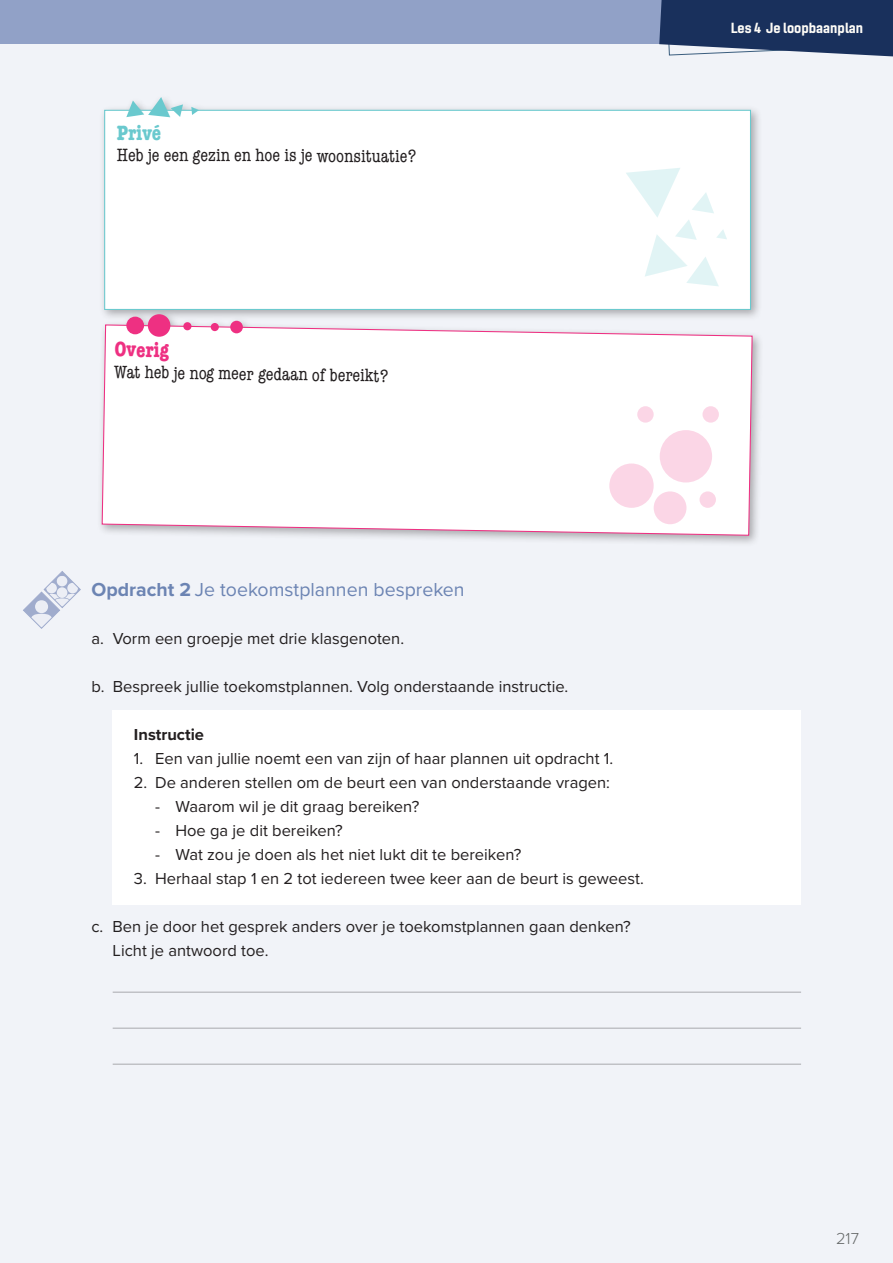
<style>
.page{position:relative;width:893px;height:1263px;background:#f1f3f8}
.page>*{position:absolute;margin:0;border:0;box-sizing:border-box;transform-origin:0 0}
.t1{font:700 condensed 21px "American Typewriter Std";color:#ee3082}
.t2{font:700 condensed 21px "American Typewriter Std";color:#6ac9ce}
.t3{font:19.5px "Proxima Nova";color:#6c84b3}
.t4{font:condensed 18px "American Typewriter Std";color:#231f20}
.t5{font:16.5px/24px "Proxima Nova";color:#231f20}
.t6{font:700 16.5px "Proxima Nova";color:#231f20}
.t7{font:300 16.5px "Proxima Nova";color:#666969}
.t8{font:14.25px "Gineso Nor Bol";color:#fefcf7}
.s1{font-weight:700}
</style>
<div class="page">
<div style="left:0;top:0;width:893px;height:44px;background:#91a1c7"></div>
<svg style="left:659px;top:0;width:234px;height:57px"></svg>
<hr style="left:0;top:0;width:1px;height:1263px;background:#f1f3f8">
<hr style="left:0;top:44px;width:1px;height:47px;background:#e0e4ef">
<div style="left:113px;top:710px;width:688px;height:51px;background:#fff"></div>
<div style="left:113px;top:758px;width:688px;height:51px;background:#fff"></div>
<div style="left:113px;top:806px;width:688px;height:51px;background:#fff"></div>
<div style="left:113px;top:854px;width:688px;height:51px;background:#fff"></div>
<hr style="left:113px;top:992px;width:688px;height:1px;background:#a8a9ad">
<hr style="left:113px;top:1028px;width:688px;height:1px;background:#a8a9ad">
<hr style="left:113px;top:1064px;width:688px;height:1px;background:#a8a9ad">
<div style="left:97px;top:93px;width:667px;height:454px;background:#231f20;opacity:.35"></div>
<div style="left:105px;top:110px;width:645px;height:199px;background:#fff"></div>
<div style="left:104px;top:110px;width:647px;height:200px;border:1px solid #6ac9ce"></div>
<svg style="left:101px;top:324px;width:652px;height:212px"></svg>
<svg style="left:626px;top:168px;width:101px;height:118px"></svg>
<svg style="left:126px;top:97px;width:57px;height:20px"></svg>
<svg style="left:191px;top:107px;width:8px;height:8px"></svg>
<div style="left:126px;top:317px;width:18px;height:17px;background:#ee3082;border-radius:50%"></div>
<div style="left:148px;top:314px;width:22px;height:23px;background:#ee3082;border-radius:50%"></div>
<div style="left:699px;top:491px;width:17px;height:17px;background:#fbd6e6;border-radius:50%"></div>
<div style="left:702px;top:406px;width:17px;height:17px;background:#fbd6e6;border-radius:50%"></div>
<div style="left:660px;top:430px;width:52px;height:52px;background:#fbd6e6;border-radius:50%"></div>
<div style="left:609px;top:463px;width:45px;height:45px;background:#fbd6e6;border-radius:50%"></div>
<div style="left:654px;top:491px;width:32px;height:33px;background:#fbd6e6;border-radius:50%"></div>
<div style="left:637px;top:406px;width:17px;height:17px;background:#fbd6e6;border-radius:50%"></div>
<div style="left:183px;top:322px;width:8px;height:8px;background:#ee3082;border-radius:50%"></div>
<div style="left:211px;top:323px;width:8px;height:8px;background:#ee3082;border-radius:50%"></div>
<div style="left:230px;top:321px;width:13px;height:12px;background:#ee3082;border-radius:50%"></div>
<svg style="left:23px;top:571px;width:58px;height:58px"></svg>
<p class="t2" style="left:117px;top:120px;width:46px">Privé</p>
<p class="t4" style="left:117px;top:145px;width:301px">Heb je een gezin en hoe is je woonsituatie?</p>
<p class="t1" style="left:115px;top:337px;width:56px;rotate:1deg">Overig</p>
<p class="t4" style="left:115px;top:361px;width:276px;rotate:1deg">Wat heb je nog meer gedaan of bereikt?</p>
<p class="t3" style="left:91px;top:575px;width:375px"><span class="s1">Opdracht 2</span> Je toekomstplannen bespreken</p>
<p class="t5" style="left:91px;top:626px;width:314px">a. Vorm een groepje met drie klasgenoten.</p>
<p class="t5" style="left:91px;top:674px;width:478px">b. Bespreek jullie toekomstplannen. Volg onderstaande instructie.</p>
<p class="t6" style="left:134px;top:722px;width:72px">Instructie</p>
<p class="t5" style="left:134px;top:746px;width:481px">1. Een van jullie noemt een van zijn of haar plannen uit opdracht 1.</p>
<p class="t5" style="left:134px;top:770px;width:478px">2. De anderen stellen om de beurt een van onderstaande vragen:</p>
<p class="t5" style="left:155px;top:794px;width:266px">- Waarom wil je dit graag bereiken?</p>
<p class="t5" style="left:155px;top:818px;width:189px">- Hoe ga je dit bereiken?</p>
<p class="t5" style="left:155px;top:842px;width:368px">- Wat zou je doen als het niet lukt dit te bereiken?</p>
<p class="t5" style="left:134px;top:866px;width:511px">3. Herhaal stap 1 en 2 tot iedereen twee keer aan de beurt is geweest.</p>
<p class="t5" style="left:113px;top:914px;width:520px;text-indent:-21px">c. Ben je door het gesprek anders over je toekomstplannen gaan denken?<br>Licht je antwoord toe.</p>
<p class="t8" style="left:731px;top:19px;width:134px">Les 4 Je loopbaanplan</p>
<p class="t7" style="left:836px;top:1226px;width:24px">217</p>
</div>
